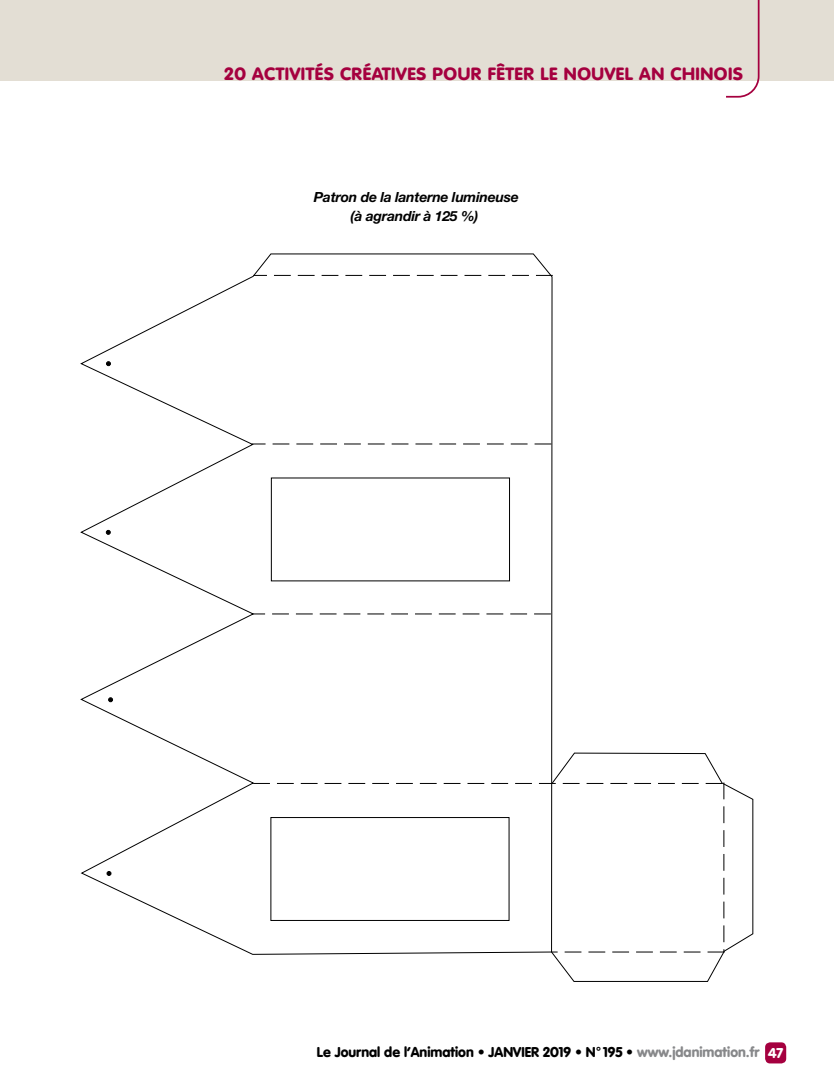
<style>
.page{position:relative;width:834px;height:1092px;background:#fff}
.page>*{position:absolute;margin:0;border:0;box-sizing:border-box;transform-origin:0 0}
.t1{font:900 17.5px "VAG Rounded";letter-spacing:.03em;color:#a5003f;scale:1.05 1}
.t2{font:900 14px "VAG Rounded";color:#000}
.t3{font:italic 700 14px/19.2px "Helvetica Neue";letter-spacing:-.02em;color:#000;text-align:center}
.s1{color:#87888a}
.s2{color:#fff}
</style>
<div class="page">
<div style="left:765px;top:1042px;width:21px;height:21px;background:#a5003f;border-radius:5px"></div>
<div style="left:0;top:0;width:833px;height:81px;background:#e3ded4"></div>
<svg style="left:726px;top:0;width:34px;height:98px"></svg>
<svg style="left:80px;top:253px;width:472px;height:701px"></svg>
<svg style="left:251px;top:613px;width:300px;height:1px"></svg>
<svg style="left:252px;top:443px;width:299px;height:1px"></svg>
<svg style="left:253px;top:275px;width:299px;height:1px"></svg>
<div style="left:271px;top:477px;width:239px;height:104px;border:1px solid #000"></div>
<svg style="left:253px;top:782px;width:297px;height:170px"></svg>
<svg style="left:550px;top:752px;width:203px;height:230px"></svg>
<svg style="left:107px;top:871px;width:4px;height:4px"></svg>
<svg style="left:108px;top:697px;width:5px;height:5px"></svg>
<svg style="left:106px;top:530px;width:5px;height:4px"></svg>
<svg style="left:106px;top:361px;width:5px;height:5px"></svg>
<p class="t1" style="left:224px;top:63px;width:372px">20 ACTIVITÉS CR ÉATIVES POUR FÊTER LE NOUVEL</p>
<p class="t1" style="left:639px;top:63px;width:100px">AN CHINOIS</p>
<p class="t3" style="left:314px;top:187px;width:206px">Patron de la lanterne lumineuse (à agrandir à 125 %)</p>
<p class="t2" style="left:317px;top:1043px;width:468px">LE JOURNAL DE L’ANIMATION • JANVIER 2019 • N° 195 • <span class="s1">WWW.JDANIMATION.FR</span> <span class="s2">47</span></p>
</div>
